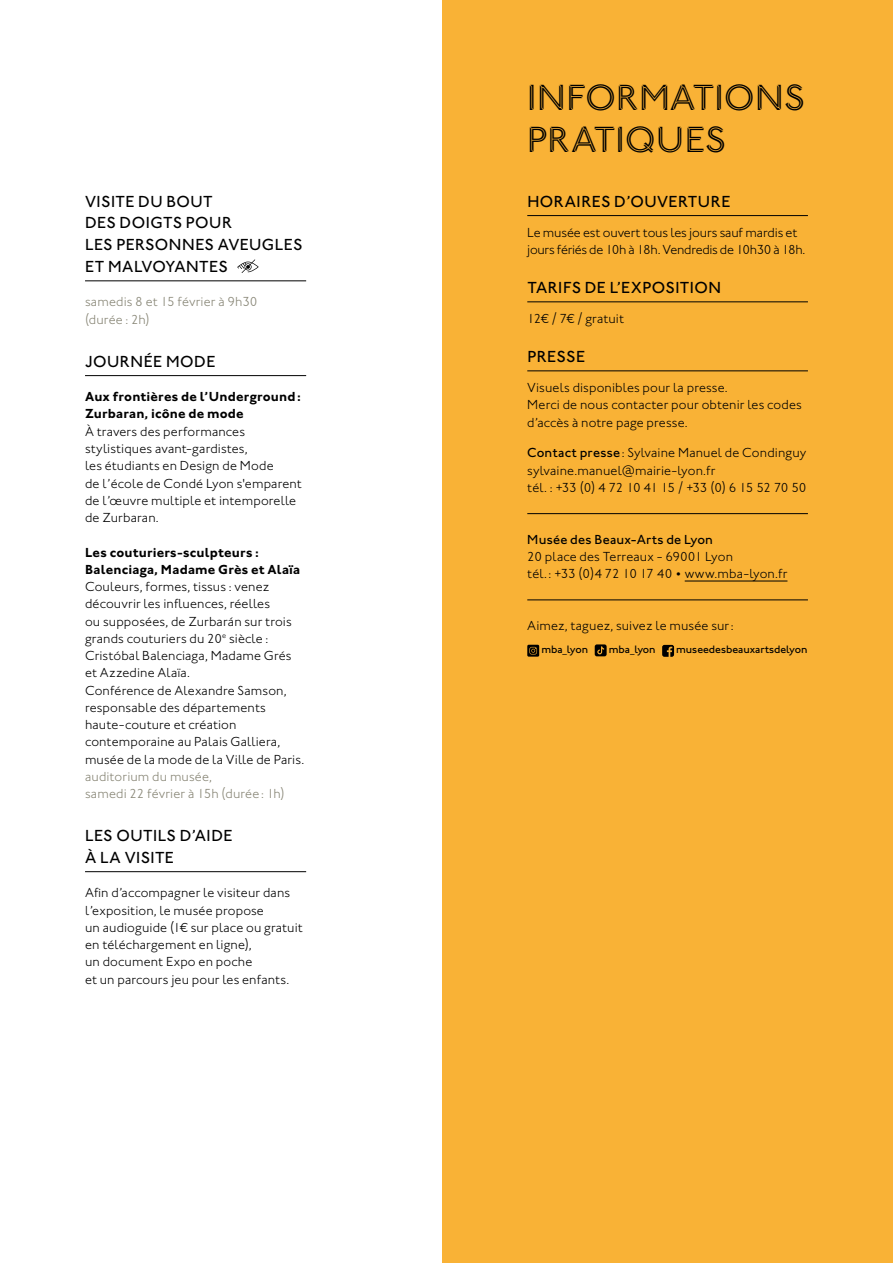
<style>
.page{position:relative;width:893px;height:1263px;background:#fff}
.page>*{position:absolute;margin:0;border:0;box-sizing:border-box;transform-origin:0 0}
.t1{font:37.5px/42px "Johnston ITC MBAL Medium";letter-spacing:.005em;color:#000}
.t2{font:500 16.5px/21.8px "Johnston ITC Pro";letter-spacing:.025em;color:#000}
.t3{font:300 13.5px/17.2px "Johnston ITC Pro";letter-spacing:.01em;color:#000}
.t4{font:700 13.5px/17.2px "Johnston ITC Pro";letter-spacing:.015em;color:#000}
.t5{font:300 13.5px/17.2px "Johnston ITC Pro";letter-spacing:-.015em;color:#000}
.t6{font:300 13.5px/17.2px "Johnston ITC Pro";letter-spacing:.01em;color:#878575}
.t7{font:500 13.5px "Johnston ITC Pro";letter-spacing:.015em;color:#000}
.t8{font:500 11.1px "Johnston ITC Pro";letter-spacing:-.005em;color:#000}
.s1{font-weight:500}
</style>
<div class="page">
<div style="left:442px;top:0;width:451px;height:1263px;background:#f9b236"></div>
<hr style="left:527px;top:215px;width:281px;height:1px;background:#000">
<hr style="left:527px;top:301px;width:281px;height:1px;background:#000">
<hr style="left:527px;top:370px;width:281px;height:1px;background:#000">
<hr style="left:527px;top:513px;width:281px;height:1px;background:#000">
<hr style="left:685px;top:581px;width:102px;height:1px;background:#000">
<hr style="left:527px;top:599px;width:281px;height:1px;background:#000">
<svg style="left:527px;top:645px;width:12px;height:12px"></svg>
<svg style="left:595px;top:644px;width:12px;height:12px"></svg>
<svg style="left:662px;top:645px;width:12px;height:12px"></svg>
<hr style="left:85px;top:280px;width:221px;height:1px;background:#000">
<hr style="left:85px;top:375px;width:221px;height:1px;background:#000">
<hr style="left:85px;top:871px;width:221px;height:1px;background:#000">
<svg style="left:237px;top:259px;width:22px;height:14px"></svg>
<p class="t2" style="left:85px;top:190px;width:219px">VISITE DU BOUT<br>DES DOIGTS POUR<br>LES PERSONNES AVEUGLES<br>ET MALVOYANTES</p>
<p class="t6" style="left:85px;top:293px;width:174px">samedis 8 et 15 février à 9h30 (durée : 2h)</p>
<p class="t2" style="left:85px;top:350px;width:132px">JOURNÉE MODE</p>
<p class="t4" style="left:85px;top:388px;width:217px">Aux frontières de l’Underground:<br>Zurbaran, icône de mode</p>
<p class="t3" style="left:85px;top:423px;width:218px">À travers des performances stylistiques avant-gardistes,<br>les étudiants en Design de Mode<br>de l’école de Condé Lyon s'emparent de l’œuvre multiple et intemporelle de Zurbaran.</p>
<p class="t4" style="left:85px;top:543px;width:217px">Les couturiers-sculpteurs :<br>Balenciaga, Madame Grès et Alaïa</p>
<p class="t3" style="left:85px;top:578px;width:221px">Couleurs, formes, tissus : venez découvrir les influences, réelles<br>ou supposées, de Zurbarán sur trois grands couturiers du 20<sup>e</sup> siècle :<br>Cristóbal Balenciaga, Madame Grés et Azzedine Alaïa.<br>Conférence de Alexandre Samson, responsable des départements haute-couture et création contemporaine au Palais Galliera, musée de la mode de la Ville de Paris.</p>
<p class="t6" style="left:85px;top:768px;width:201px">auditorium du musée,<br>samedi 22 février à 15h (durée: 1h)</p>
<p class="t2" style="left:85px;top:825px;width:149px">LES OUTILS D’AIDE<br>À LA VISITE</p>
<p class="t3" style="left:85px;top:884px;width:219px">Afin d’accompagner le visiteur dans l’exposition, le musée propose<br>un audioguide (1€ sur place ou gratuit en téléchargement en ligne),<br>un document Expo en poche<br>et un parcours jeu pour les enfants.</p>
<h1 class="t1" style="left:527px;top:77px;width:279px">INFORMATIONS<br>PRATIQUES</h1>
<p class="t2" style="left:527px;top:190px;width:204px">HORAIRES D’OUVERTURE</p>
<p class="t5" style="left:527px;top:224px;width:280px">Le musée est ouvert tous les jours sauf mardis et jours fériés de 10h à 18h. Vendredis de 10h30 à 18h.</p>
<p class="t2" style="left:527px;top:277px;width:195px">TARIFS DE L’EXPOSITION</p>
<p class="t3" style="left:527px;top:310px;width:98px">12€ / 7€ / gratuit</p>
<p class="t2" style="left:527px;top:346px;width:59px">PRESSE</p>
<p class="t3" style="left:527px;top:379px;width:276px">Visuels disponibles pour la presse.<br>Merci de nous contacter pour obtenir les codes d’accès à notre page presse.</p>
<p class="t3" style="left:527px;top:444px;width:281px"><span class="s1">Contact presse</span>: Sylvaine Manuel de Condinguy sylvaine.manuel@mairie-lyon.fr<br>tél. : +33 (0) 4 72 10 41 15 / +33 (0) 6 15 52 70 50</p>
<p class="t7" style="left:527px;top:531px;width:187px">Musée des Beaux-Arts de Lyon</p>
<p class="t3" style="left:527px;top:548px;width:262px">20 place des Terreaux - 69001 Lyon<br>tél. : +33 (0)4 72 10 17 40 • www.mba-lyon.fr</p>
<p class="t3" style="left:527px;top:617px;width:208px">Aimez, taguez, suivez le musée sur:</p>
<p class="t8" style="left:541px;top:643px;width:48px">mba_lyon</p>
<p class="t8" style="left:609px;top:643px;width:48px">mba_lyon</p>
<p class="t8" style="left:676px;top:643px;width:133px">museedesbeauxartsdelyon</p>
</div>
